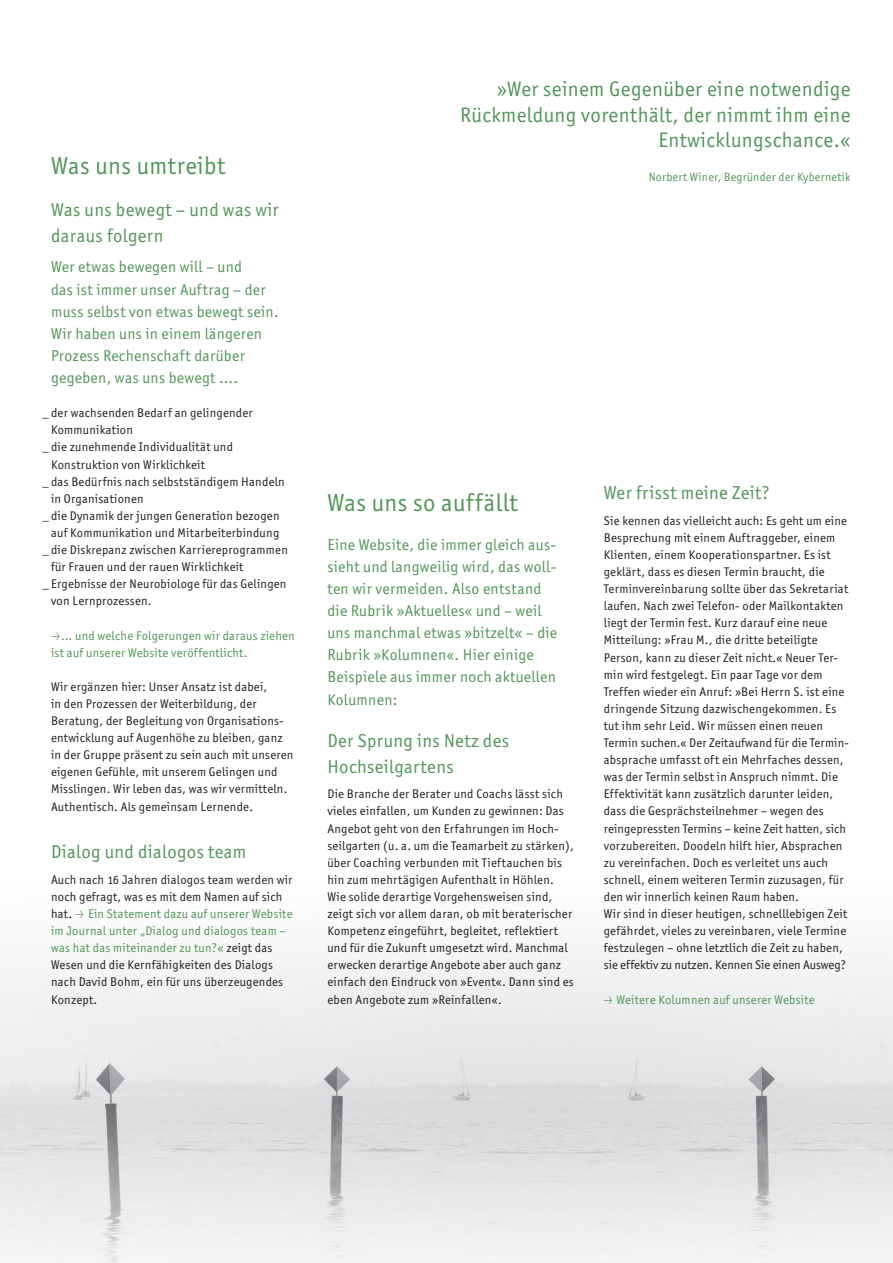
<style>
.page{position:relative;width:893px;height:1263px;background:#fff}
.page>*{position:absolute;margin:0;border:0;box-sizing:border-box;transform-origin:0 0}
.t1{font:24.75px "Officina Sans ITC Std";letter-spacing:.02em;color:#539658}
.t2{font:21px/25.5px "Officina Sans ITC Std";letter-spacing:.02em;color:#539658;text-align:right}
.t3{font:18.75px/25.5px "Officina Sans ITC Std";letter-spacing:.02em;color:#539658}
.t4{font:15.75px/22px "Officina Sans ITC Std";letter-spacing:.02em;color:#539658}
.t5{font:12.6px/17.1px "Officina Sans ITC Std";letter-spacing:.02em;color:#231f20}
.t6{font:12.6px/17.1px "Officina Sans ITC Std";letter-spacing:.02em;color:#539658}
.t7{font:12px "Officina Sans ITC Std";letter-spacing:.02em;color:#539658}
.s1{font-family:"Zwo LF w 1 Exp"}
.s2{font-family:"Zwo LF w 1 Exp";color:#539658}
.s3{color:#539658}
</style>
<div class="page">
<img style="left:0;top:947px;width:893px;height:316px">
<h1 class="t1" style="left:51px;top:151px;width:176px">Was uns umtreibt</h1>
<h3 class="t3" style="left:51px;top:197px;width:229px">Was uns bewegt – und was wir daraus folgern</h3>
<p class="t4" style="left:51px;top:256px;width:229px">Wer etwas bewegen will – und<br>das ist immer unser Auftrag – der muss selbst von etwas bewegt sein.<br>Wir haben uns in einem längeren<br>Prozess Rechenschaft darüber gegeben, was uns bewegt ….</p>
<p class="t5" style="left:43px;top:404px;width:212px">_ der wachsenden Bedarf an gelingender</p>
<p class="t5" style="left:51px;top:421px;width:84px">Kommunikation</p>
<p class="t5" style="left:43px;top:439px;width:192px">_ die zunehmende Individualität und</p>
<p class="t5" style="left:51px;top:456px;width:155px">Konstruktion von Wirklichkeit</p>
<p class="t5" style="left:43px;top:473px;width:244px">_ das Bedürfnis nach selbstständigem Handeln</p>
<p class="t5" style="left:51px;top:490px;width:94px">in Organisationen</p>
<p class="t5" style="left:43px;top:507px;width:239px">_ die Dynamik der jungen Generation bezogen</p>
<p class="t5" style="left:51px;top:524px;width:230px">auf Kommunikation und Mitarbeiterbindung</p>
<p class="t5" style="left:43px;top:541px;width:247px">_ die Diskrepanz zwischen Karriereprogrammen</p>
<p class="t5" style="left:51px;top:558px;width:194px">für Frauen und der rauen Wirklichkeit</p>
<p class="t5" style="left:43px;top:575px;width:245px">_ Ergebnisse der Neurobiologe für das Gelingen</p>
<p class="t5" style="left:51px;top:592px;width:102px">von Lernprozessen.</p>
<p class="t6" style="left:51px;top:627px;width:245px"><span class="s1">Ñ</span>… und welche Folgerungen wir daraus ziehen ist auf unserer Website veröffentlicht.</p>
<p class="t5" style="left:51px;top:678px;width:244px">Wir ergänzen hier: Unser Ansatz ist dabei,<br>in den Prozessen der Weiterbildung, der Beratung, der Begleitung von Organisations&shy;entwicklung auf Augenhöhe zu bleiben, ganz in der Gruppe präsent zu sein auch mit unseren eigenen Gefühle, mit unserem Gelingen und Misslingen. Wir leben das, was wir vermitteln.<br>Authentisch. Als gemeinsam Lernende.</p>
<h3 class="t3" style="left:51px;top:839px;width:197px">Dialog und dialogos team</h3>
<p class="t5" style="left:51px;top:871px;width:243px">Auch nach 16 Jahren dialogos team werden wir noch gefragt, was es mit dem Namen auf sich hat. <span class="s2">Ñ</span> <span class="s3">Ein Statement dazu auf unserer Website im Journal unter „Dialog und dialogos team – was hat das miteinander zu tun?«</span> zeigt das Wesen und die Kernfähigkeiten des Dialogs nach David Bohm, ein für uns überzeugendes Konzept.</p>
<h2 class="t2" style="left:460px;top:76px;width:392px">»Wer seinem Gegenüber eine notwendige<br>Rückmeldung vorenthält, der nimmt ihm eine<br>Entwicklungschance.«</h2>
<p class="t7" style="left:649px;top:170px;width:203px">Norbert Winer, Begründer der Kybernetik</p>
<h1 class="t1" style="left:327px;top:488px;width:192px">Was uns so auffällt</h1>
<p class="t4" style="left:327px;top:533px;width:231px">Eine Website, die immer gleich aus&shy;sieht und langweilig wird, das woll&shy;ten wir vermeiden. Also entstand die Rubrik »Aktuelles« und – weil uns manchmal etwas »bitzelt« – die<br>Rubrik »Kolumnen«. Hier einige<br>Beispiele aus immer noch aktuellen<br>Kolumnen:</p>
<h3 class="t3" style="left:327px;top:728px;width:183px">Der Sprung ins Netz des<br>Hochseilgartens</h3>
<p class="t5" style="left:327px;top:785px;width:248px">Die Branche der Berater und Coachs lässt sich vieles einfallen, um Kunden zu gewinnen: Das Angebot geht von den Erfahrungen im Hoch&shy;seilgarten (u. a. um die Teamarbeit zu stärken), über Coaching verbunden mit Tieftauchen bis hin zum mehrtägigen Aufenthalt in Höhlen.<br>Wie solide derartige Vorgehensweisen sind, zeigt sich vor allem daran, ob mit beraterischer Kompetenz eingeführt, begleitet, reflektiert und für die Zukunft umgesetzt wird. Manchmal erwecken derartige Angebote aber auch ganz einfach den Eindruck von »Event«. Dann sind es eben Angebote zum »Reinfallen«.</p>
<h3 class="t3" style="left:604px;top:480px;width:167px">Wer frisst meine Zeit?</h3>
<p class="t5" style="left:604px;top:512px;width:246px">Sie kennen das vielleicht auch: Es geht um eine Besprechung mit einem Auftraggeber, einem Klienten, einem Kooperationspartner. Es ist geklärt, dass es diesen Termin braucht, die Terminvereinbarung sollte über das Sekretariat laufen. Nach zwei Telefon- oder Mailkontakten liegt der Termin fest. Kurz darauf eine neue Mitteilung: »Frau M., die dritte beteiligte Person, kann zu dieser Zeit nicht.« Neuer Ter&shy;min wird festgelegt. Ein paar Tage vor dem Treffen wieder ein Anruf: »Bei Herrn S. ist eine dringende Sitzung dazwischengekommen. Es tut ihm sehr Leid. Wir müssen einen neuen Termin suchen.« Der Zeitaufwand für die Termin&shy;absprache umfasst oft ein Mehrfaches dessen, was der Termin selbst in Anspruch nimmt. Die Effektivität kann zusätzlich darunter leiden, dass die Gesprächsteilnehmer – wegen des reingepressten Termins – keine Zeit hatten, sich vorzubereiten. Doodeln hilft hier, Absprachen zu vereinfachen. Doch es verleitet uns auch schnell, einem weiteren Termin zuzusagen, für den wir innerlich keinen Raum haben.<br>Wir sind in dieser heutigen, schnelllebigen Zeit gefährdet, vieles zu vereinbaren, viele Termine festzulegen – ohne letztlich die Zeit zu haben, sie effektiv zu nutzen. Kennen Sie einen Ausweg?</p>
<p class="t6" style="left:604px;top:991px;width:212px"><span class="s1">Ñ</span> Weitere Kolumnen auf unserer Website</p>
</div>
